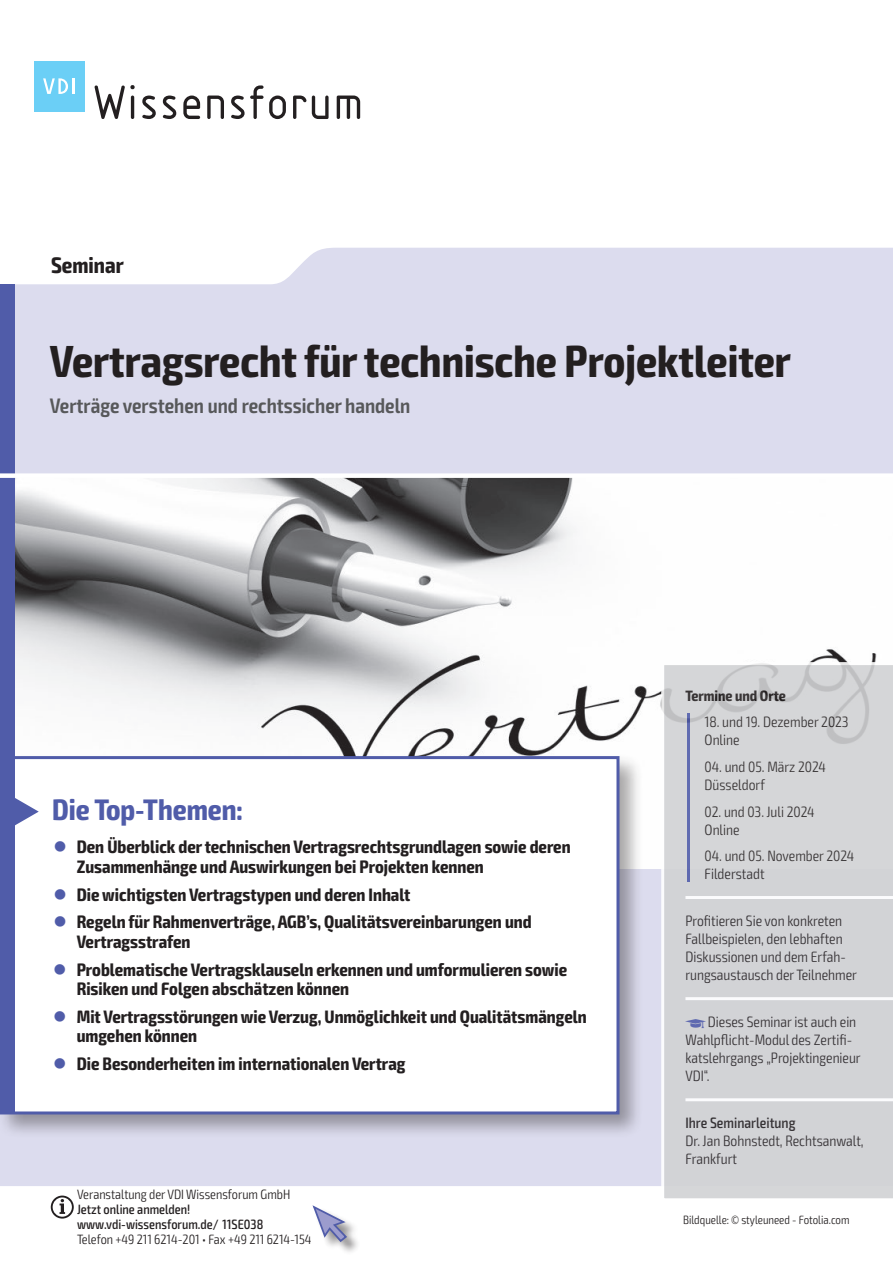
<style>
.page{position:relative;width:893px;height:1263px;background:#fff}
.page>*{position:absolute;margin:0;border:0;box-sizing:border-box;transform-origin:0 0}
.t1{font:700 condensed 45px "Exo 2";color:#231f20}
.t2{font:700 condensed 29.7px "Exo 2";color:#505ca9}
.t3{font:700 condensed 22.5px "Exo 2";color:#231f20}
.t4{font:600 condensed 21px "Exo 2";color:#57585a}
.t5{font:700 condensed 18px/19.5px "Exo 2";color:#231f20}
.t6{font:300 condensed 15px/18px "Exo 2";color:#231f20}
.t7{font:500 condensed 15px "Exo 2";color:#231f20}
.t8{font:700 condensed 15px "Exo 2";color:#231f20}
.t9{font:300 condensed 13.5px "Exo 2";color:#231f20}
.t10{font:500 condensed 13.5px/15px "Exo 2";color:#231f20}
.t11{font:300 condensed 12px "Exo 2";color:#231f20}
.t12{font:6px "VDI Iconset S4 A Regular";color:#505ca9}
.s1{color:#505ca9}
</style>
<div class="page">
<div style="left:0;top:248px;width:893px;height:938px;background:#dcdcee"></div>
<img style="left:14px;top:478px;width:879px;height:390px">
<div style="left:0;top:752px;width:644px;height:387px;background:#231f20;opacity:.4"></div>
<div style="left:2px;top:758px;width:616px;height:355px;background:#fff"></div>
<div style="left:3px;top:759px;width:11px;height:352px;background:#505ca9"></div>
<div style="left:0;top:756px;width:619px;height:358px;border:3px solid #505ca9"></div>
<svg style="left:14px;top:797px;width:25px;height:29px"></svg>
<div style="left:0;top:284px;width:14px;height:520px;background:#505ca9"></div>
<div style="left:0;top:473px;width:893px;height:5px;background:#fff"></div>
<div style="left:661px;top:662px;width:232px;height:537px;background:#d2d3d6"></div>
<div style="left:314px;top:1206px;width:47px;height:49px;background:#231f20;opacity:.5"></div>
<svg style="left:312px;top:1205px;width:36px;height:38px"></svg>
<svg style="left:51px;top:1195px;width:23px;height:23px"></svg>
<svg style="left:94px;top:85px;width:41px;height:34px"></svg>
<svg style="left:142px;top:96px;width:14px;height:23px"></svg>
<svg style="left:163px;top:96px;width:13px;height:23px"></svg>
<svg style="left:183px;top:96px;width:17px;height:23px"></svg>
<svg style="left:207px;top:96px;width:17px;height:23px"></svg>
<svg style="left:231px;top:85px;width:55px;height:34px"></svg>
<svg style="left:293px;top:96px;width:36px;height:23px"></svg>
<svg style="left:337px;top:96px;width:23px;height:23px"></svg>
<div style="left:34px;top:61px;width:50px;height:50px;background:#6bcff6"></div>
<svg style="left:43px;top:78px;width:31px;height:16px"></svg>
<p class="t3" style="left:51px;top:252px;width:74px">Seminar</p>
<h1 class="t1" style="left:50px;top:334px;width:743px">Vertragsrecht für technische Projektleiter</h1>
<p class="t4" style="left:50px;top:393px;width:362px">Verträge verstehen und rechtssicher handeln</p>
<h2 class="t2" style="left:52px;top:792px;width:192px">Die Top-Themen:</h2>
<p class="t5" style="left:77px;top:838px;width:495px;text-indent:-23px"><span class="s1">●</span> Den Überblick der technischen Vertragsrechtsgrundlagen sowie deren<br>Zusammenhänge und Auswirkungen bei Projekten kennen</p>
<p class="t5" style="left:53px;top:885px;width:359px"><span class="s1">●</span> Die wichtigsten Vertragstypen und deren Inhalt</p>
<p class="t5" style="left:77px;top:913px;width:456px;text-indent:-23px"><span class="s1">●</span> Regeln für Rahmenverträge, AGB’s, Qualitätsvereinbarungen und<br>Vertragsstrafen</p>
<p class="t5" style="left:77px;top:960px;width:492px;text-indent:-23px"><span class="s1">●</span> Problematische Vertragsklauseln erkennen und umformulieren sowie<br>Risiken und Folgen abschätzen können</p>
<p class="t5" style="left:77px;top:1007px;width:512px;text-indent:-23px"><span class="s1">●</span> Mit Vertragsstörungen wie Verzug, Unmöglichkeit und Qualitätsmängeln umgehen können</p>
<p class="t5" style="left:53px;top:1054px;width:354px"><span class="s1">●</span> Die Besonderheiten im internationalen Vertrag</p>
<p class="t9" style="left:77px;top:1186px;width:215px">Veranstaltung der VDI Wissensforum GmbH</p>
<p class="t10" style="left:77px;top:1202px;width:188px">Jetzt online anmelden! www.vdi-wissensforum.de/ 11SE038</p>
<p class="t9" style="left:77px;top:1231px;width:236px">Telefon +49 211 6214-201 • Fax +49 211 6214-154</p>
<p class="t8" style="left:685px;top:687px;width:102px">Termine und Orte</p>
<p class="t6" style="left:705px;top:713px;width:146px">18. und 19. Dezember 2023<br>Online</p>
<p class="t6" style="left:705px;top:758px;width:123px">04. und 05. März 2024<br>Düsseldorf</p>
<p class="t6" style="left:705px;top:802px;width:111px">02. und 03. Juli 2024<br>Online</p>
<p class="t6" style="left:705px;top:847px;width:151px">04. und 05. November 2024<br>Filderstadt</p>
<p class="t6" style="left:685px;top:912px;width:173px">Profitieren Sie von konkreten<br>Fallbeispielen, den lebhaften<br>Diskussionen und dem Erfah&shy;rungsaustausch der Teilnehmer</p>
<p class="t12" style="left:685px;top:1019px;width:22px">z</p>
<p class="t6" style="left:685px;top:1013px;width:177px;text-indent:22px">Dieses Seminar ist auch ein<br>Wahlpflicht-Modul des Zertifi&shy;katslehrgangs „Projektingenieur<br>VDI“.</p>
<p class="t7" style="left:685px;top:1114px;width:112px">Ihre Seminarleitung</p>
<p class="t6" style="left:685px;top:1132px;width:180px">Dr. Jan Bohnstedt, Rechtsanwalt,<br>Frankfurt</p>
<p class="t11" style="left:683px;top:1212px;width:168px">Bildquelle: © styleuneed - Fotolia.com</p>
</div>
